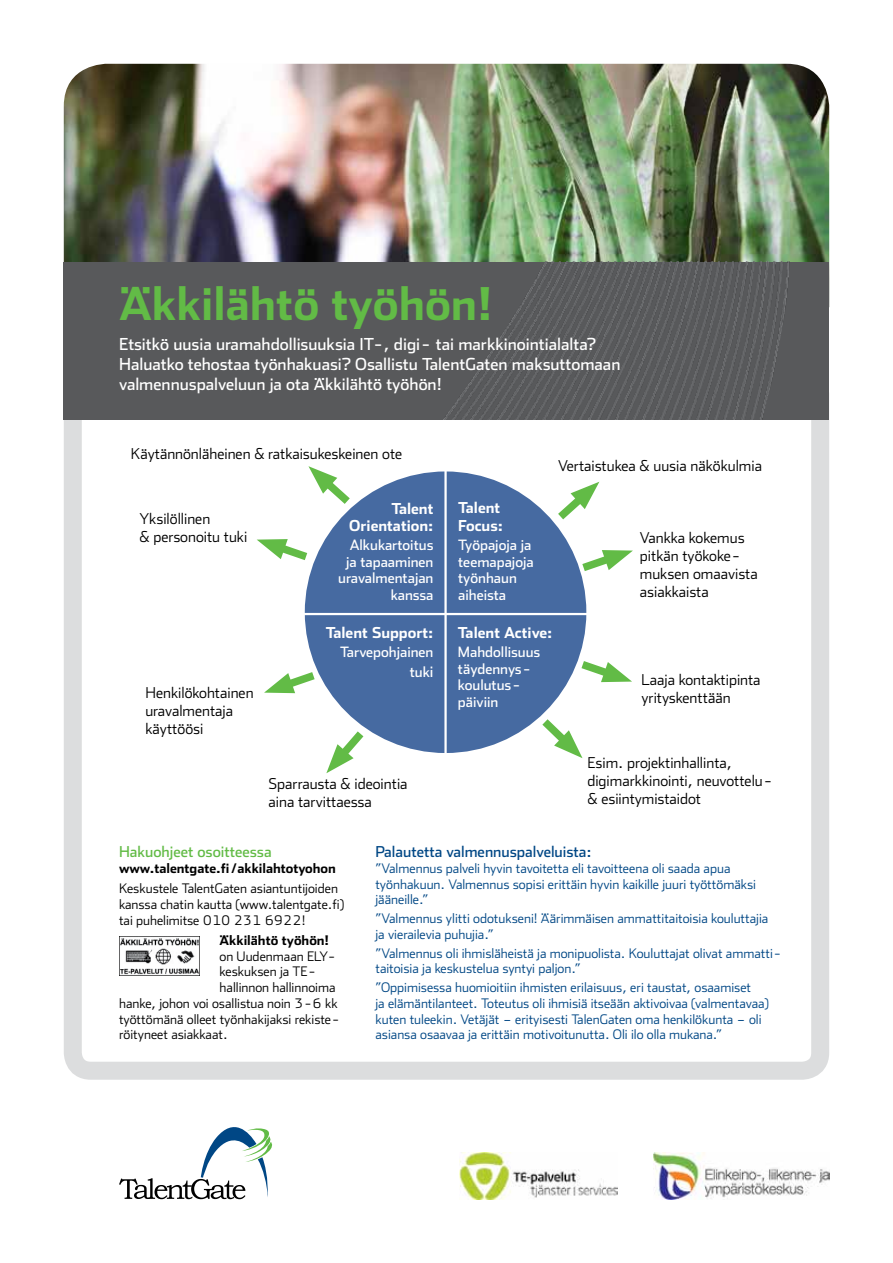
<style>
.page{position:relative;width:893px;height:1263px;background:#fff}
.page>*{position:absolute;margin:0;border:0;box-sizing:border-box;transform-origin:0 0}
.t1{font:45px "Stainless Bold Tab";color:#62bb46}
.t2{font:16.5px/19.5px "Stainless Regular Tab";color:#fff}
.t3{font:15px/18px "Stainless Light Tab";color:#000}
.t4{font:15px/17.2px "Stainless Bold Tab";color:#fff}
.t5{font:15px "Stainless Regular Tab";color:#004785}
.t6{font:15px "Stainless Regular Tab";color:#62bb46}
.t7{font:14.25px/16.5px "Stainless Regular Tab";color:#fff}
.t8{font:13.2px/15.8px "Stainless Light Tab";color:#004785}
.t9{font:13.2px/15.8px "Stainless Light Tab";color:#000}
.t10{font:13.2px "Stainless Bold Tab";color:#000}
.s1{font-size:15px}
</style>
<div class="page">
<img style="left:64px;top:64px;width:765px;height:198px">
<div style="left:64px;top:367px;width:765px;height:713px;border:18px solid #dcddde;border-radius:18px"></div>
<div style="left:64px;top:262px;width:765px;height:157px;background:#58595b"></div>
<img style="left:444px;top:262px;width:345px;height:157px">
<svg style="left:119px;top:1127px;width:154px;height:72px"></svg>
<img style="left:459px;top:1152px;width:158px;height:47px">
<img style="left:653px;top:1152px;width:176px;height:47px">
<div style="left:305px;top:471px;width:281px;height:282px;background:#466aa1;border-radius:50%"></div>
<hr style="left:444px;top:470px;width:3px;height:285px;background:#fff">
<hr style="left:304px;top:613px;width:284px;height:2px;background:#fff">
<svg style="left:308px;top:466px;width:50px;height:46px"></svg>
<svg style="left:257px;top:539px;width:59px;height:27px"></svg>
<svg style="left:550px;top:482px;width:49px;height:45px"></svg>
<svg style="left:574px;top:550px;width:59px;height:27px"></svg>
<svg style="left:326px;top:723px;width:45px;height:50px"></svg>
<svg style="left:264px;top:666px;width:59px;height:28px"></svg>
<svg style="left:534px;top:711px;width:48px;height:47px"></svg>
<svg style="left:573px;top:655px;width:59px;height:28px"></svg>
<img style="left:119px;top:936px;width:81px;height:40px">
<h1 class="t1" style="left:119px;top:276px;width:375px">Äkkilähtö työhön!</h1>
<p class="t2" style="left:119px;top:334px;width:503px">Etsitkö uusia uramahdollisuuksia IT-, digi- tai markkinointialalta?<br>Haluatko tehostaa työnhakuasi? Osallistu TalentGaten maksuttomaan valmennuspalveluun ja ota Äkkilähtö työhön!</p>
<p class="t3" style="left:131px;top:444px;width:273px">Käytännönläheinen &amp; ratkaisukeskeinen ote</p>
<p class="t3" style="left:139px;top:510px;width:109px">Yksilöllinen<br>&amp; personoitu tuki</p>
<p class="t3" style="left:145px;top:683px;width:110px">Henkilökohtainen uravalmentaja käyttöösi</p>
<p class="t4" style="left:349px;top:499px;width:86px;text-align:right">Talent<br>Orientation:</p>
<p class="t7" style="left:338px;top:537px;width:97px;text-align:right">Alkukartoitus ja tapaaminen uravalmentajan kanssa</p>
<p class="t4" style="left:326px;top:623px;width:109px">Talent Support:</p>
<p class="t7" style="left:340px;top:642px;width:95px;line-height:19.5px;text-align:right">Tarvepohjainen tuk<span class="s1">i</span></p>
<p class="t3" style="left:269px;top:774px;width:141px">Sparrausta &amp; ideointia aina tarvittaessa</p>
<p class="t3" style="left:558px;top:456px;width:205px">Vertaistukea &amp; uusia näkökulmia</p>
<p class="t4" style="left:458px;top:499px;width:46px">Talent<br>Focus:</p>
<p class="t7" style="left:458px;top:536px;width:77px">Työpajoja ja teemapajoja työnhaun aiheista</p>
<p class="t4" style="left:458px;top:623px;width:96px">Talent Active:</p>
<p class="t7" style="left:458px;top:643px;width:84px">Mahdollisuus täydennys&shy;koulutus&shy;päiviin</p>
<p class="t3" style="left:640px;top:528px;width:119px">Vankka kokemus pitkän työkoke&shy;muksen omaavista asiakkaista</p>
<p class="t3" style="left:641px;top:670px;width:121px">Laaja kontaktipinta yrityskenttään</p>
<p class="t3" style="left:587px;top:753px;width:187px">Esim. projektinhallinta, digimarkkinointi, neuvottelu-&amp; esiintymistaidot</p>
<p class="t6" style="left:119px;top:843px;width:154px">Hakuohjeet osoitteessa</p>
<p class="t10" style="left:119px;top:860px;width:218px">www.talentgate.fi/akkilahtotyohon</p>
<p class="t9" style="left:119px;top:880px;width:227px">Keskustele TalentGaten asiantuntijoiden kanssa chatin kautta (www.talentgate.fi) tai puhelimitse 010 231 6922!</p>
<p class="t10" style="left:220px;top:932px;width:111px">Äkkilähtö työhön!</p>
<p class="t9" style="left:220px;top:948px;width:118px">on Uudenmaan ELY-</p>
<p class="t9" style="left:220px;top:964px;width:99px">keskuksen ja TE-</p>
<p class="t9" style="left:220px;top:979px;width:118px">hallinnon hallinnoima</p>
<p class="t9" style="left:119px;top:995px;width:220px">hanke, johon voi osallistua noin 3-6 kk</p>
<p class="t9" style="left:119px;top:1011px;width:223px">työttömänä olleet työnhakijaksi rekiste-</p>
<p class="t9" style="left:119px;top:1027px;width:110px">röityneet asiakkaat.</p>
<p class="t5" style="left:375px;top:843px;width:218px">Palautetta valmennuspalveluista:</p>
<p class="t8" style="left:375px;top:860px;width:382px">”Valmennus palveli hyvin tavoitetta eli tavoitteena oli saada apua työnhakuun. Valmennus sopisi erittäin hyvin kaikille juuri työttömäksi jääneille.”</p>
<p class="t8" style="left:375px;top:910px;width:394px">”Valmennus ylitti odotukseni! Äärimmäisen ammattitaitoisia kouluttajia ja vierailevia puhujia.”</p>
<p class="t8" style="left:375px;top:945px;width:408px">”Valmennus oli ihmisläheistä ja monipuolista. Kouluttajat olivat ammatti&shy;taitoisia ja keskustelua syntyi paljon.”</p>
<p class="t8" style="left:375px;top:979px;width:395px">”Oppimisessa huomioitiin ihmisten erilaisuus, eri taustat, osaamiset<br>ja elämäntilanteet. Toteutus oli ihmisiä itseään aktivoivaa (valmentavaa) kuten tuleekin. Vetäjät – erityisesti TalenGaten oma henkilökunta – oli asiansa osaavaa ja erittäin motivoitunutta. Oli ilo olla mukana.”</p>
</div>
